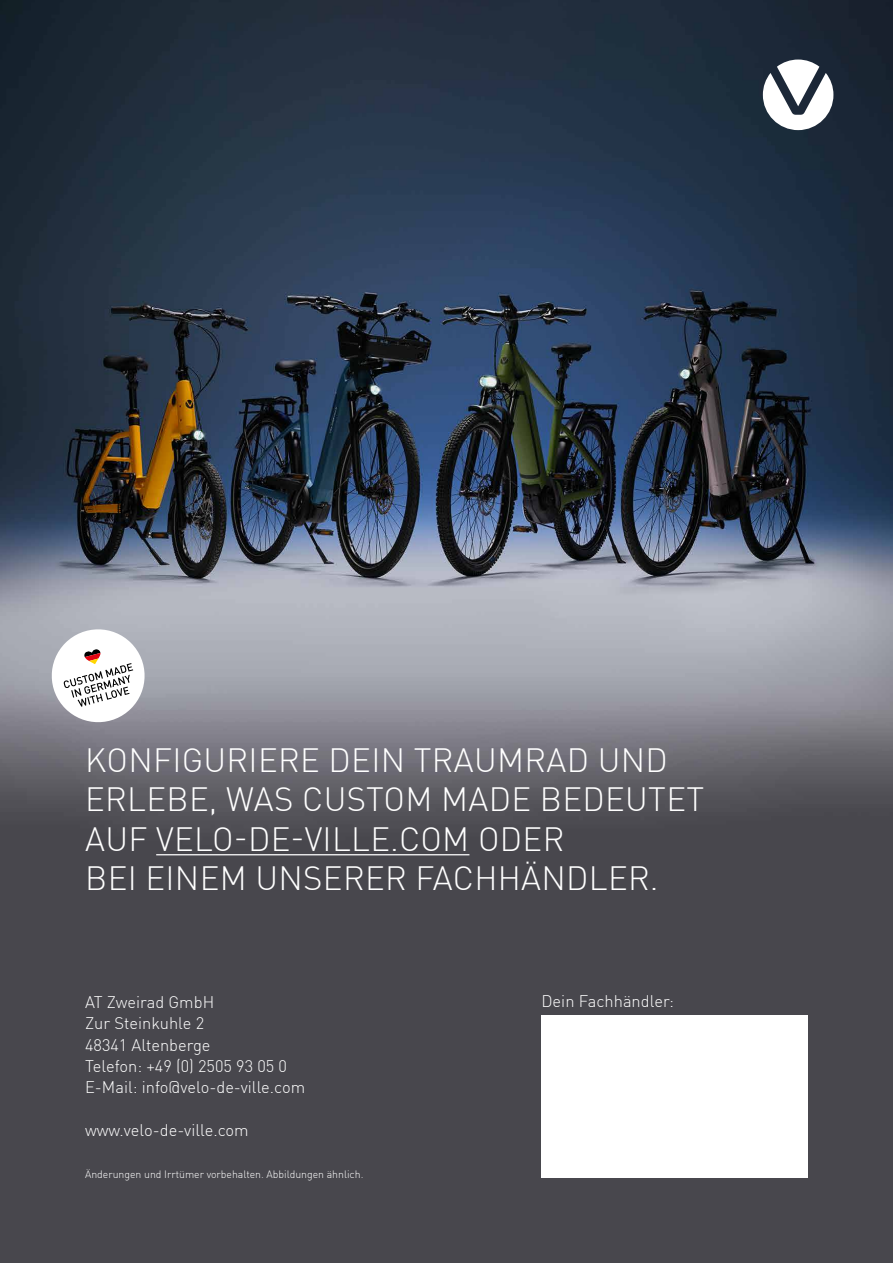
<style>
.page{position:relative;width:893px;height:1263px;background:#fff}
.page>*{position:absolute;margin:0;border:0;box-sizing:border-box;transform-origin:0 0}
.t1{font:300 33px/39.6px "FFDIN Profor IIC";letter-spacing:.01em;color:#fff}
.t2{font:300 16.5px/21.3px "FFDIN Profor IIC";color:#fff}
.t3{font:300 10.5px "FFDIN Profor IIC";color:#fff}
</style>
<div class="page">
<img style="left:0;top:0;width:893px;height:1263px">
<svg style="left:763px;top:60px;width:70px;height:70px"></svg>
<div style="left:541px;top:1016px;width:267px;height:162px;background:#fff"></div>
<hr style="left:156px;top:854px;width:313px;height:1px;background:#fff">
<svg style="left:47px;top:625px;width:102px;height:102px"></svg>
<h1 class="t1" style="left:85px;top:738px;width:620px">KONFIGURIERE DEIN TRAUMRAD UND<br>ERLEBE, WAS CUSTOM MADE BEDEUTET<br>AUF VELO-DE-VILLE.COM ODER<br>BEI EINEM UNSERER FACHHÄNDLER.</h1>
<p class="t2" style="left:85px;top:990px;width:222px">AT Zweirad GmbH<br>Zur Steinkuhle 2<br>48341 Altenberge<br>Telefon: +49 (0) 2505 93 05 0<br>E-Mail: info@velo-de-ville.com</p>
<p class="t2" style="left:85px;top:1118px;width:165px">www.velo-de-ville.com</p>
<p class="t3" style="left:85px;top:1166px;width:280px">Änderungen und Irrtümer vorbehalten. Abbildungen ähnlich.</p>
<p class="t2" style="left:541px;top:990px;width:134px">Dein Fachhändler:</p>
</div>
